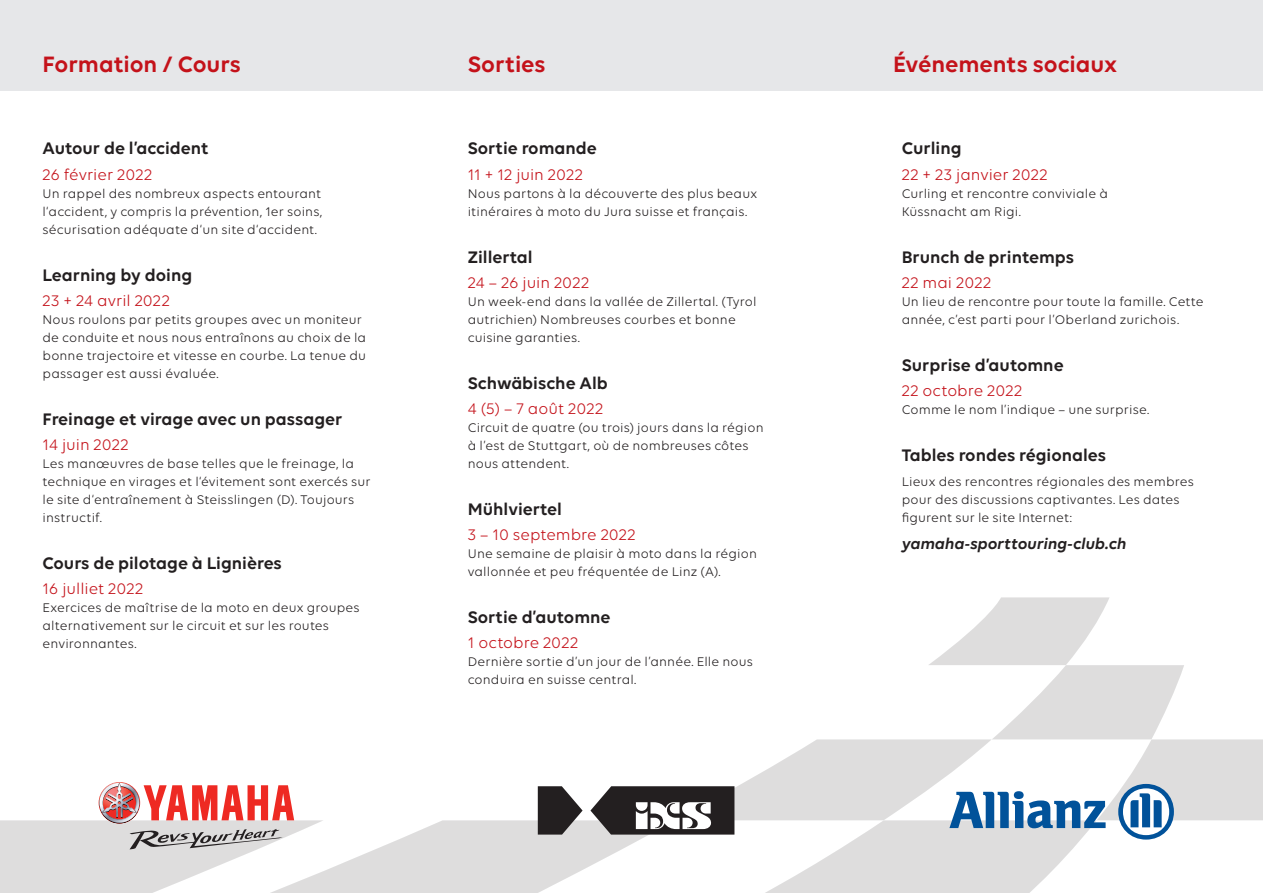
<style>
.page{position:relative;width:1263px;height:893px;background:#fff}
.page>*{position:absolute;margin:0;border:0;box-sizing:border-box;transform-origin:0 0}
.Lauftext_Flattersatz{font:600 24px "Volte";letter-spacing:-.005em;color:#c4121a}
.Untertitel{font:600 18px "Volte";color:#231f20}
.Datum{font:16.5px "Volte";color:#c4121a}
.Lauftext_Flattersatz-2{font:italic 600 16.5px "Volte";letter-spacing:-.005em;color:#231f20}
.Lauftext_Flattersatz-3{font:13.5px/18px "Volte";letter-spacing:.01em;color:#231f20}
</style>
<div class="page">
<div style="left:0;top:0;width:1263px;height:90px;background:#e6e7e9"></div>
<svg style="left:0;top:597px;width:1263px;height:296px"></svg>
<p class="Lauftext_Flattersatz" style="left:43px;top:50px;width:200px">Formation / Cours</p>
<p class="Lauftext_Flattersatz" style="left:468px;top:50px;width:79px">Sorties</p>
<p class="Lauftext_Flattersatz" style="left:893px;top:50px;width:226px">Événements sociaux</p>
<p class="Untertitel" style="left:43px;top:137px;width:168px">Autour de l’accident</p>
<p class="Datum" style="left:43px;top:165px;width:111px">26 février 2022</p>
<p class="Lauftext_Flattersatz-3" style="left:43px;top:184px;width:281px;text-align:justify">Un rappel des nombreux aspects entourant l‘accident, y compris la prévention, 1er soins, sécurisation adéquate d‘un site d‘accident.</p>
<p class="Untertitel" style="left:43px;top:264px;width:151px">Learning by doing</p>
<p class="Datum" style="left:43px;top:291px;width:129px">23 + 24 avril 2022</p>
<p class="Lauftext_Flattersatz-3" style="left:43px;top:310px;width:325px">Nous roulons par petits groupes avec un moniteur de conduite et nous nous entraînons au choix de la bonne trajectoire et vitesse en courbe. La tenue du passager est aussi évaluée.</p>
<p class="Untertitel" style="left:43px;top:408px;width:302px">Freinage et virage avec un passager</p>
<p class="Datum" style="left:43px;top:435px;width:88px">14 juin 2022</p>
<p class="Lauftext_Flattersatz-3" style="left:43px;top:454px;width:329px">Les manœuvres de base telles que le freinage, la technique en virages et l‘évitement sont exercés sur le site d‘entraînement à Steisslingen (D). Toujours instructif.</p>
<p class="Untertitel" style="left:43px;top:552px;width:241px">Cours de pilotage à Lignières</p>
<p class="Datum" style="left:43px;top:579px;width:102px">16 julliet 2022</p>
<p class="Lauftext_Flattersatz-3" style="left:43px;top:598px;width:319px">Exercices de maîtrise de la moto en deux groupes alternativement sur le circuit et sur les routes environnantes.</p>
<p class="Untertitel" style="left:468px;top:137px;width:131px">Sortie romande</p>
<p class="Datum" style="left:468px;top:165px;width:117px">11 + 12 juin 2022</p>
<p class="Lauftext_Flattersatz-3" style="left:468px;top:184px;width:291px">Nous partons à la découverte des plus beaux itinéraires à moto du Jura suisse et français.</p>
<p class="Untertitel" style="left:468px;top:246px;width:66px">Zillertal</p>
<p class="Datum" style="left:468px;top:273px;width:123px">24 – 26 juin 2022</p>
<p class="Lauftext_Flattersatz-3" style="left:468px;top:292px;width:290px">Un week-end dans la vallée de Zillertal. (Tyrol autrichien) Nombreuses courbes et bonne cuisine garanties.</p>
<p class="Untertitel" style="left:468px;top:372px;width:142px">Schwäbische Alb</p>
<p class="Datum" style="left:468px;top:399px;width:137px">4 (5) – 7 août 2022</p>
<p class="Lauftext_Flattersatz-3" style="left:468px;top:418px;width:297px">Circuit de quatre (ou trois) jours dans la région à l’est de Stuttgart, où de nombreuses côtes nous attendent.</p>
<p class="Untertitel" style="left:468px;top:498px;width:96px">Mühlviertel</p>
<p class="Datum" style="left:468px;top:525px;width:170px">3 – 10 septembre 2022</p>
<p class="Lauftext_Flattersatz-3" style="left:468px;top:544px;width:291px">Une semaine de plaisir à moto dans la région vallonnée et peu fréquentée de Linz (A).</p>
<p class="Untertitel" style="left:468px;top:606px;width:144px">Sortie d’automne</p>
<p class="Datum" style="left:468px;top:633px;width:112px">1 octobre 2022</p>
<p class="Lauftext_Flattersatz-3" style="left:468px;top:652px;width:287px">Dernière sortie d’un jour de l’année. Elle nous conduira en suisse central.</p>
<p class="Untertitel" style="left:902px;top:137px;width:61px">Curling</p>
<p class="Datum" style="left:902px;top:165px;width:148px">22 + 23 janvier 2022</p>
<p class="Lauftext_Flattersatz-3" style="left:902px;top:184px;width:208px">Curling et rencontre conviviale à</p>
<p class="Lauftext_Flattersatz-3" style="left:902px;top:202px;width:121px">Küssnacht am Rigi.</p>
<p class="Untertitel" style="left:902px;top:246px;width:174px">Brunch de printemps</p>
<p class="Datum" style="left:902px;top:273px;width:91px">22 mai 2022</p>
<p class="Lauftext_Flattersatz-3" style="left:902px;top:292px;width:303px">Un lieu de rencontre pour toute la famille. Cette année, c’est parti pour l’Oberland zurichois.</p>
<p class="Untertitel" style="left:902px;top:354px;width:164px">Surprise d’automne</p>
<p class="Datum" style="left:902px;top:381px;width:122px">22 octobre 2022</p>
<p class="Lauftext_Flattersatz-3" style="left:902px;top:400px;width:249px">Comme le nom l’indique – une surprise.</p>
<p class="Untertitel" style="left:902px;top:444px;width:206px">Tables rondes régionales</p>
<p class="Lauftext_Flattersatz-3" style="left:902px;top:472px;width:294px">Lieux des rencontres régionales des membres pour des discussions captivantes. Les dates figurent sur le site Internet:</p>
<p class="Lauftext_Flattersatz-2" style="left:902px;top:533px;width:226px">yamaha-sporttouring-club.ch</p>
</div>
